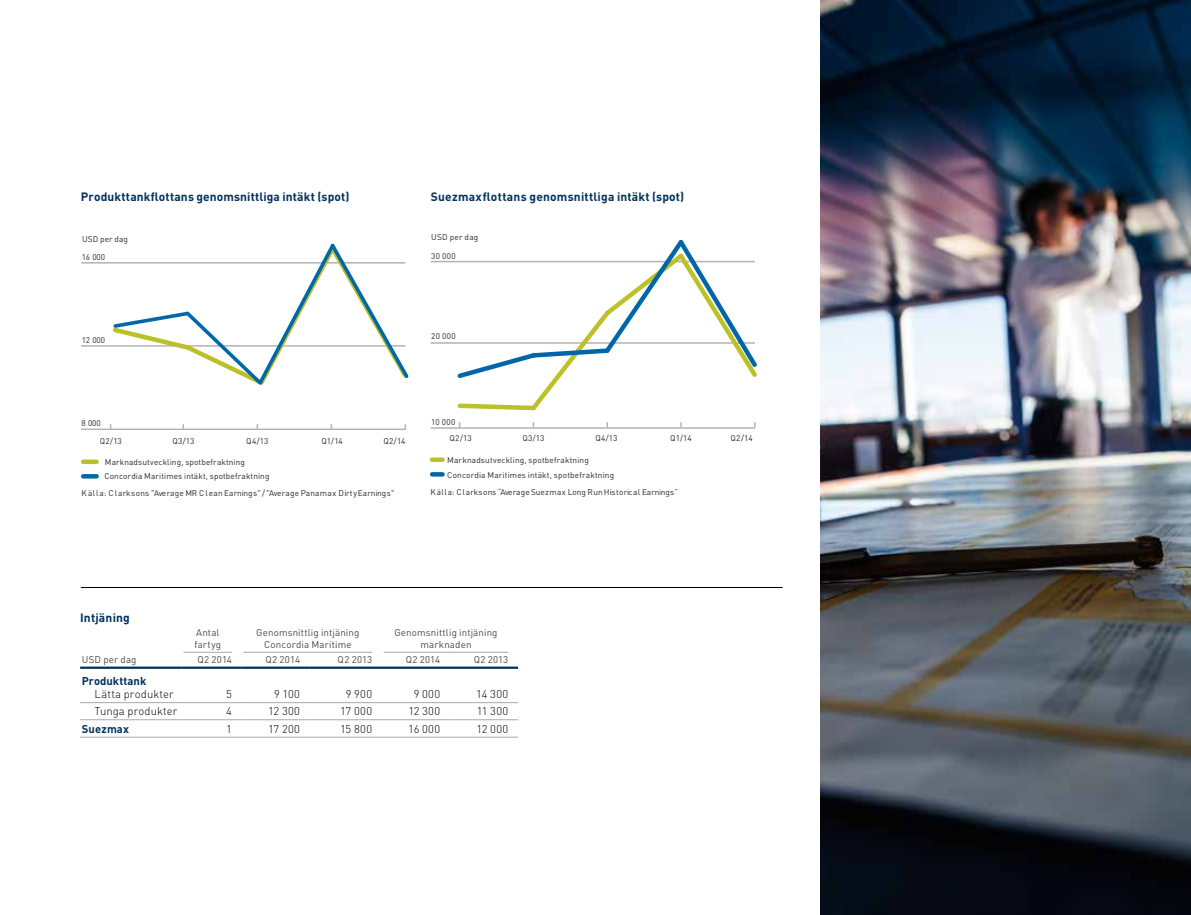
<style>
.page{position:relative;width:1191px;height:915px;background:#fff}
.page>*{position:absolute;margin:0;border:0;box-sizing:border-box;transform-origin:0 0}
.t1{font:700 12px "DINOT";letter-spacing:.015em;color:#00315e}
.t2{font:300 11.25px "DINOT";letter-spacing:.02em;color:#000}
.t3{font:700 11.25px "DINOT";letter-spacing:.01em;color:#00315e}
.t4{font:9.75px/11.2px "DINOT";letter-spacing:.015em;color:#4a4a49;text-align:center}
.t5{font:8.25px "DINOT";letter-spacing:.015em;color:#282829}
.t6{font:8.25px/14.7px "DINOT";letter-spacing:.02em;color:#282827}
</style>
<div class="page">
<hr style="left:81px;top:587px;width:701px;height:1px;background:#000">
<hr style="left:80px;top:701px;width:102px;height:2px;background:#b3b2b2">
<hr style="left:182px;top:701px;width:60px;height:2px;background:#b3b2b2">
<hr style="left:242px;top:701px;width:68px;height:2px;background:#b3b2b2">
<hr style="left:310px;top:701px;width:72px;height:2px;background:#b3b2b2">
<hr style="left:382px;top:701px;width:68px;height:2px;background:#b3b2b2">
<hr style="left:450px;top:701px;width:68px;height:2px;background:#b3b2b2">
<hr style="left:80px;top:719px;width:102px;height:1px;background:#b3b2b2">
<hr style="left:80px;top:736px;width:102px;height:1px;background:#b3b2b2">
<hr style="left:182px;top:719px;width:60px;height:1px;background:#b3b2b2">
<hr style="left:242px;top:719px;width:68px;height:1px;background:#b3b2b2">
<hr style="left:310px;top:719px;width:72px;height:1px;background:#b3b2b2">
<hr style="left:382px;top:719px;width:68px;height:1px;background:#b3b2b2">
<hr style="left:450px;top:719px;width:68px;height:1px;background:#b3b2b2">
<hr style="left:182px;top:736px;width:60px;height:1px;background:#b3b2b2">
<hr style="left:242px;top:736px;width:68px;height:1px;background:#b3b2b2">
<hr style="left:310px;top:736px;width:72px;height:1px;background:#b3b2b2">
<hr style="left:382px;top:736px;width:68px;height:1px;background:#b3b2b2">
<hr style="left:450px;top:736px;width:68px;height:1px;background:#b3b2b2">
<hr style="left:80px;top:666px;width:102px;height:2px;background:#00315e">
<hr style="left:182px;top:666px;width:60px;height:2px;background:#00315e">
<hr style="left:242px;top:666px;width:68px;height:2px;background:#00315e">
<hr style="left:310px;top:666px;width:72px;height:2px;background:#00315e">
<hr style="left:382px;top:666px;width:68px;height:2px;background:#00315e">
<hr style="left:450px;top:666px;width:68px;height:2px;background:#00315e">
<hr style="left:183px;top:651px;width:49px;height:1px;background:#b3b2b2">
<hr style="left:243px;top:651px;width:129px;height:1px;background:#b3b2b2">
<hr style="left:384px;top:651px;width:124px;height:1px;background:#b3b2b2">
<img style="left:821px;top:0;width:370px;height:914px">
<div style="left:83px;top:459px;width:14px;height:5px;background:#bbc028"></div>
<svg style="left:83px;top:474px;width:14px;height:4px"></svg>
<hr style="left:81px;top:345px;width:324px;height:1px;background:#b1b3b4">
<hr style="left:81px;top:428px;width:324px;height:2px;background:#b1b3b4">
<hr style="left:81px;top:262px;width:324px;height:1px;background:#b1b3b4">
<svg style="left:110px;top:243px;width:299px;height:142px"></svg>
<div style="left:432px;top:457px;width:10px;height:5px;background:#bbc127"></div>
<svg style="left:432px;top:472px;width:10px;height:4px"></svg>
<hr style="left:431px;top:261px;width:324px;height:1px;background:#b3b2b2">
<hr style="left:431px;top:342px;width:324px;height:1px;background:#b3b2b2">
<hr style="left:431px;top:427px;width:324px;height:1px;background:#b3b2b2">
<svg style="left:454px;top:240px;width:303px;height:171px"></svg>
<h1 class="t1" style="left:81px;top:188px;width:270px">Produkttankflottans genomsnittliga intäkt (spot)</h1>
<h1 class="t1" style="left:431px;top:188px;width:255px">Suezmaxflottans genomsnittliga intäkt (spot)</h1>
<p class="t5" style="left:82px;top:233px;width:48px">USD per dag</p>
<p class="t6" style="left:431px;top:229px;width:49px">USD per dag</p>
<p class="t5" style="left:82px;top:251px;width:25px">16 000</p>
<p class="t6" style="left:431px;top:248px;width:26px">30 000</p>
<p class="t5" style="left:82px;top:334px;width:25px">12 000</p>
<p class="t6" style="left:431px;top:328px;width:26px">20 000</p>
<p class="t5" style="left:82px;top:417px;width:21px">8 000</p>
<p class="t5" style="left:100px;top:435px;width:24px">Q2/13</p>
<p class="t5" style="left:172px;top:435px;width:24px">Q3/13</p>
<p class="t5" style="left:246px;top:435px;width:24px">Q4/13</p>
<p class="t5" style="left:321px;top:435px;width:23px">Q1/14</p>
<p class="t5" style="left:383px;top:435px;width:24px">Q2/14</p>
<p class="t5" style="left:105px;top:456px;width:142px">Marknadsutveckling, spotbefraktning</p>
<p class="t5" style="left:82px;top:487px;width:314px">Källa: Clarksons "Average MR Clean Earnings" / "Average Panamax Dirty Earnings"</p>
<p class="t5" style="left:104px;top:470px;width:167px">Concordia Maritimes intäkt, spotbefraktning</p>
<p class="t6" style="left:431px;top:414px;width:26px">10 000</p>
<p class="t6" style="left:522px;top:430px;width:24px">Q3/13</p>
<p class="t6" style="left:447px;top:452px;width:168px">Marknadsutveckling, spotbefraktning<br>Concordia Maritimes intäkt, spotbefraktning</p>
<p class="t6" style="left:430px;top:484px;width:249px">Källa: Clarksons “Average Suezmax Long Run Historical Earnings”</p>
<p class="t6" style="left:449px;top:430px;width:24px">Q2/13</p>
<p class="t6" style="left:595px;top:430px;width:24px">Q4/13</p>
<p class="t6" style="left:670px;top:430px;width:23px">Q1/14</p>
<p class="t6" style="left:730px;top:430px;width:24px">Q2/14</p>
<h1 class="t1" style="left:80px;top:609px;width:51px">Intjäning</h1>
<p class="t4" style="left:194px;top:626px;width:28px;text-align:left">Antal fartyg</p>
<p class="t4" style="left:256px;top:626px;width:105px">Genomsnittlig intjäning<br>Concordia Maritime</p>
<p class="t4" style="left:394px;top:626px;width:105px">Genomsnittlig intjäning marknaden</p>
<p class="t4" style="left:82px;top:653px;width:56px">USD per dag</p>
<p class="t4" style="left:197px;top:653px;width:36px">Q2 2014</p>
<p class="t4" style="left:265px;top:653px;width:36px">Q2 2014</p>
<p class="t4" style="left:338px;top:653px;width:36px">Q2 2013</p>
<p class="t4" style="left:406px;top:653px;width:36px">Q2 2014</p>
<p class="t4" style="left:474px;top:653px;width:36px">Q2 2013</p>
<h2 class="t3" style="left:82px;top:673px;width:66px">Produkttank</h2>
<h2 class="t2" style="left:95px;top:686px;width:81px">Lätta produkter</h2>
<h2 class="t2" style="left:226px;top:686px;width:7px">5</h2>
<h2 class="t2" style="left:274px;top:686px;width:27px">9 100</h2>
<h2 class="t2" style="left:346px;top:686px;width:28px">9 900</h2>
<h2 class="t2" style="left:414px;top:686px;width:28px">9 000</h2>
<h2 class="t2" style="left:476px;top:686px;width:34px">14 300</h2>
<h2 class="t2" style="left:95px;top:703px;width:84px">Tunga produkter</h2>
<h2 class="t2" style="left:226px;top:703px;width:7px">4</h2>
<h2 class="t2" style="left:268px;top:703px;width:33px">12 300</h2>
<h2 class="t2" style="left:340px;top:703px;width:33px">17 000</h2>
<h2 class="t2" style="left:408px;top:703px;width:33px">12 300</h2>
<h2 class="t2" style="left:477px;top:703px;width:33px">11 300</h2>
<h2 class="t3" style="left:82px;top:721px;width:49px">Suezmax</h2>
<h2 class="t2" style="left:226px;top:721px;width:7px">1</h2>
<h2 class="t2" style="left:268px;top:721px;width:33px">17 200</h2>
<h2 class="t2" style="left:340px;top:721px;width:33px">15 800</h2>
<h2 class="t2" style="left:408px;top:721px;width:33px">16 000</h2>
<h2 class="t2" style="left:476px;top:721px;width:33px">12 000</h2>
</div>
